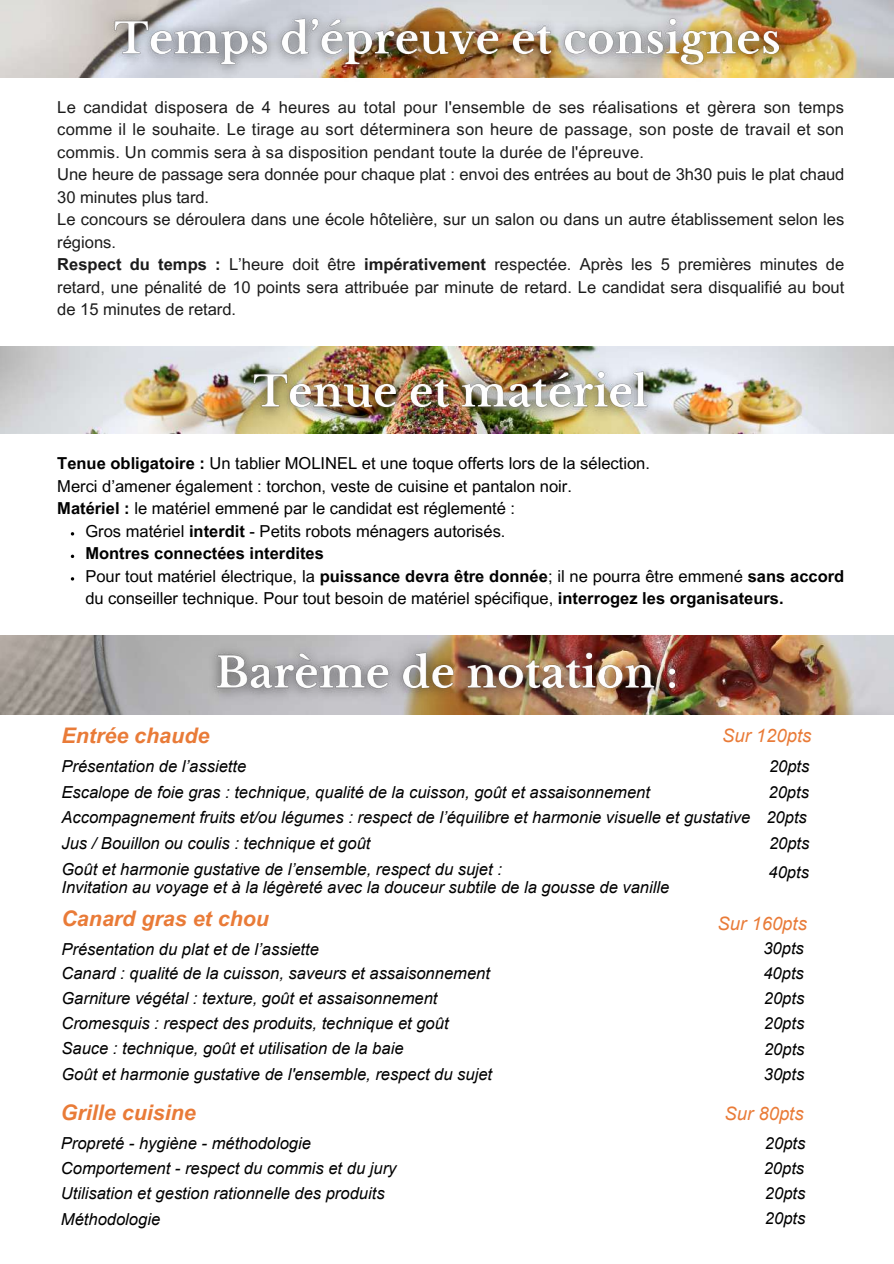
<style>
.page{position:relative;width:894px;height:1264px;background:#fff}
.page>*{position:absolute;margin:0;border:0;box-sizing:border-box;transform-origin:0 0}
.t1{font:italic 700 21.45px "Arial MT Pro";color:#e97b38}
.t2{font:italic 18.45px "Arial";color:#e97b38}
.t3{font:italic 16.5px/26.1px "Arial";color:#000}
.t4{font:16.5px/22.5px "Arial MT Pro";color:#1b1b1b}
.t5{font:16.5px "Arial MT Pro";color:#000}
.t6{font:700 16.5px "Arial MT Pro";color:#000}
.s1{font-weight:700}
</style>
<div class="page">
<img style="left:0;top:635px;width:893px;height:79px">
<img style="left:0;top:346px;width:893px;height:87px">
<img style="left:198px;top:635px;width:497px;height:74px">
<svg style="left:71px;top:554px;width:3px;height:4px"></svg>
<img style="left:234px;top:355px;width:432px;height:74px">
<img style="left:0;top:0;width:893px;height:77px">
<img style="left:95px;top:1px;width:703px;height:77px">
<p class="t4" style="left:57px;top:98px;width:788px">Le candidat disposera de 4 heures au total pour l'ensemble de ses réalisations et gèrera son temps comme il le souhaite. Le tirage au sort déterminera son heure de passage, son poste de travail et son commis. Un commis sera à sa disposition pendant toute la durée de l'épreuve.<br>Une heure de passage sera donnée pour chaque plat : envoi des entrées au bout de 3h30 puis le plat chaud 30 minutes plus tard.<br>Le concours se déroulera dans une école hôtelière, sur un salon ou dans un autre établissement selon les régions.<br><span class="s1">Respect du temps :</span> L’heure doit être <span class="s1">impérativement</span> respectée. Après les 5 premières minutes de retard, une pénalité de 10 points sera attribuée par minute de retard. Le candidat sera disqualifié au bout de 15 minutes de retard.</p>
<p class="t5" style="left:57px;top:457px;width:594px"><span class="s1">Tenue obligatoire :</span> Un tablier MOLINEL et une toque offerts lors de la sélection.</p>
<p class="t5" style="left:57px;top:479px;width:516px">Merci d’amener également : torchon, veste de cuisine et pantalon noir.</p>
<p class="t5" style="left:57px;top:502px;width:459px"><span class="s1">Matériel :</span> le matériel emmené par le candidat est réglementé :</p>
<p class="t5" style="left:85px;top:524px;width:421px">Gros matériel <span class="s1">interdit</span> - Petits robots ménagers autorisés.</p>
<p class="t6" style="left:85px;top:547px;width:240px">Montres connectées interdites</p>
<p class="t5" style="left:85px;top:569px;width:760px">Pour tout matériel électrique, la <span class="s1">puissance devra être donnée</span>; il ne pourra être emmené <span class="s1">sans accord</span></p>
<p class="t5" style="left:85px;top:592px;width:699px">du conseiller technique. Pour tout besoin de matériel spécifique, <span class="s1">interrogez les organisateurs.</span></p>
<h1 class="t1" style="left:61px;top:727px;width:149px">Entrée chaude</h1>
<p class="t2" style="left:721px;top:725px;width:91px">Sur 120pts</p>
<p class="t3" style="left:61px;top:753px;width:186px">Présentation de l’assiette</p>
<p class="t3" style="left:768px;top:752px;width:42px">20pts</p>
<p class="t3" style="left:61px;top:779px;width:590px">Escalope de foie gras : technique, qualité de la cuisson, goût et assaisonnement</p>
<p class="t3" style="left:768px;top:779px;width:42px">20pts</p>
<p class="t3" style="left:61px;top:804px;width:746px">Accompagnement fruits et/ou légumes : respect de l’équilibre et harmonie visuelle et gustative 20pts<br>Jus / Bouillon ou coulis : technique et goût</p>
<p class="t3" style="left:768px;top:830px;width:42px">20pts</p>
<p class="t3" style="left:61px;top:856px;width:442px">Goût et harmonie gustative de l’ensemble, respect du sujet :</p>
<p class="t3" style="left:768px;top:859px;width:42px">40pts</p>
<p class="t3" style="left:61px;top:874px;width:609px">Invitation au voyage et à la légèreté avec la douceur subtile de la gousse de vanille</p>
<h1 class="t1" style="left:61px;top:910px;width:209px">Canard gras et chou</h1>
<p class="t2" style="left:717px;top:912px;width:91px">Sur 160pts</p>
<p class="t3" style="left:61px;top:935px;width:259px">Présentation du plat et de l’assiette</p>
<p class="t3" style="left:763px;top:935px;width:42px">30pts</p>
<p class="t3" style="left:61px;top:960px;width:430px">Canard : qualité de la cuisson, saveurs et assaisonnement</p>
<p class="t3" style="left:763px;top:960px;width:42px">40pts</p>
<p class="t3" style="left:61px;top:985px;width:377px">Garniture végétal : texture, goût et assaisonnement</p>
<p class="t3" style="left:763px;top:985px;width:42px">20pts</p>
<p class="t3" style="left:61px;top:1009px;width:388px">Cromesquis : respect des produits, technique et goût</p>
<p class="t3" style="left:763px;top:1010px;width:42px">20pts</p>
<p class="t3" style="left:61px;top:1061px;width:432px">Goût et harmonie gustative de l'ensemble, respect du sujet</p>
<p class="t3" style="left:763px;top:1061px;width:42px">30pts</p>
<p class="t3" style="left:61px;top:1035px;width:343px">Sauce : technique, goût et utilisation de la baie</p>
<p class="t3" style="left:763px;top:1036px;width:42px">20pts</p>
<h1 class="t1" style="left:61px;top:1104px;width:136px">Grille cuisine</h1>
<p class="t3" style="left:61px;top:1129px;width:251px">Propreté - hygiène - méthodologie</p>
<p class="t3" style="left:764px;top:1129px;width:42px">20pts</p>
<p class="t3" style="left:61px;top:1155px;width:337px">Comportement - respect du commis et du jury</p>
<p class="t3" style="left:763px;top:1154px;width:42px">20pts</p>
<p class="t3" style="left:61px;top:1180px;width:325px">Utilisation et gestion rationnelle des produits</p>
<p class="t3" style="left:764px;top:1180px;width:42px">20pts</p>
<p class="t3" style="left:61px;top:1205px;width:101px">Méthodologie</p>
<p class="t3" style="left:764px;top:1205px;width:42px">20pts</p>
<p class="t2" style="left:724px;top:1103px;width:81px">Sur 80pts</p>
</div>
